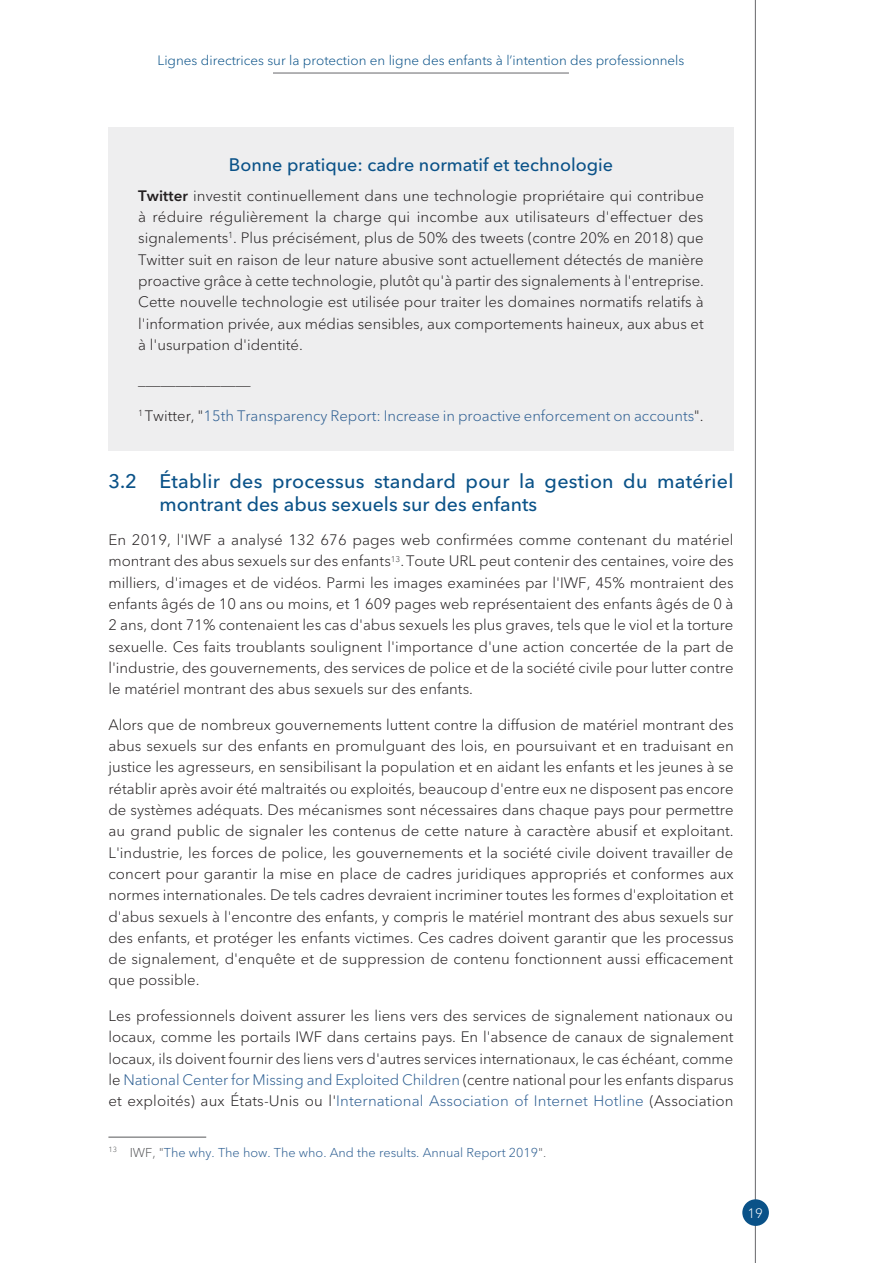
<style>
.page{position:relative;width:893px;height:1263px;background:#fff}
.page>*{position:absolute;margin:0;border:0;box-sizing:border-box;transform-origin:0 0}
.Heading_2{font:500 19.5px/23.4px "Avenir Next LT Pro";letter-spacing:.015em;color:#0a5288}
.Box_title_centered{font:500 18px "Avenir Next LT Pro";color:#0a5288}
.t1{font:300 15px/21.3px "Avenir Next LT Pro";color:#231f20;text-align:justify}
.t2{font:300 15px "Avenir Next LT Pro";color:#2b5d91}
.t3{font:300 13.5px "Avenir Next LT Pro";color:#0a5288}
.t4{font:300 13.5px "Avenir Next LT Pro";color:#fff}
.Footnote_Text{font:300 12.75px "Avenir Next LT Pro";color:#2b5d91}
.s1{font-weight:600}
.s2{color:#231f20}
.s3{color:#2b5d91}
.s4{color:#57585a}
</style>
<div class="page">
<hr style="left:755px;top:0;width:1px;height:1263px;background:#67676a">
<div style="left:742px;top:1199px;width:27px;height:27px;background:#0a5288;border-radius:50%"></div>
<hr style="left:273px;top:73px;width:296px;height:1px;background:#67676a">
<div style="left:108px;top:128px;width:625px;height:323px;background:#eeeeef"></div>
<hr style="left:108px;top:1137px;width:98px;height:1px;background:#57585a">
<p class="t3" style="left:157px;top:52px;width:528px">Lignes directrices sur la protection en ligne des enfants à l’intention des professionnels</p>
<p class="Box_title_centered" style="left:229px;top:154px;width:386px">Bonne pratique: cadre normatif et technologie</p>
<p class="t1" style="left:138px;top:185px;width:567px"><span class="s1">Twitter</span> investit continuellement dans une technologie propriétaire qui contribue à réduire régulièrement la charge qui incombe aux utilisateurs d'effectuer des signalements<sup>1</sup>. Plus précisément, plus de 50% des tweets (contre 20% en 2018) que Twitter suit en raison de leur nature abusive sont actuellement détectés de manière proactive grâce à cette technologie, plutôt qu'à partir des signalements à l'entreprise.<br>Cette nouvelle technologie est utilisée pour traiter les domaines normatifs relatifs à l'information privée, aux médias sensibles, aux comportements haineux, aux abus et à l'usurpation d'identité.</p>
<p class="t1" style="left:138px;top:370px;width:114px">_______________</p>
<p class="t2" style="left:138px;top:407px;width:567px"><sup>1</sup> <span class="s2">Twitter, "</span>15th Transparency Report: Increase in proactive enforcement on accounts<span class="s2">".</span></p>
<h2 class="Heading_2" style="left:159px;top:469px;width:575px;text-indent:-51px">3.2 Établir des processus standard pour la gestion du matériel montrant des abus sexuels sur des enfants</h2>
<p class="t1" style="left:108px;top:529px;width:627px">En 2019, l'IWF a analysé 132 676 pages web confirmées comme contenant du matériel montrant des abus sexuels sur des enfants<sup>13</sup>.Toute URL peut contenir des centaines, voire des milliers, d'images et de vidéos. Parmi les images examinées par l'IWF, 45% montraient des enfants âgés de 10 ans ou moins, et 1 609 pages web représentaient des enfants âgés de 0 à 2 ans, dont 71% contenaient les cas d'abus sexuels les plus graves, tels que le viol et la torture sexuelle. Ces faits troublants soulignent l'importance d'une action concertée de la part de l'industrie, des gouvernements, des services de police et de la société civile pour lutter contre le matériel montrant des abus sexuels sur des enfants.</p>
<p class="t1" style="left:108px;top:714px;width:627px">Alors que de nombreux gouvernements luttent contre la diffusion de matériel montrant des abus sexuels sur des enfants en promulguant des lois, en poursuivant et en traduisant en justice les agresseurs, en sensibilisant la population et en aidant les enfants et les jeunes à se rétablir après avoir été maltraités ou exploités, beaucoup d'entre eux ne disposent pas encore de systèmes adéquats. Des mécanismes sont nécessaires dans chaque pays pour permettre au grand public de signaler les contenus de cette nature à caractère abusif et exploitant.<br>L'industrie, les forces de police, les gouvernements et la société civile doivent travailler de concert pour garantir la mise en place de cadres juridiques appropriés et conformes aux normes internationales. De tels cadres devraient incriminer toutes les formes d'exploitation et d'abus sexuels à l'encontre des enfants, y compris le matériel montrant des abus sexuels sur des enfants, et protéger les enfants victimes. Ces cadres doivent garantir que les processus de signalement, d'enquête et de suppression de contenu fonctionnent aussi efficacement que possible.</p>
<p class="t1" style="left:108px;top:1005px;width:627px">Les professionnels doivent assurer les liens vers des services de signalement nationaux ou locaux, comme les portails IWF dans certains pays. En l'absence de canaux de signalement locaux, ils doivent fournir des liens vers d'autres services internationaux, le cas échéant, comme le <span class="s3">National Center for Missing and Exploited Children</span> (centre national pour les enfants disparus et exploités) aux États-Unis ou l'<span class="s3">International Association of Internet Hotline</span> (Association</p>
<p class="Footnote_Text" style="left:108px;top:1144px;width:440px"><sup>13</sup> <span class="s4">IWF, "</span>The why. The how. The who. And the results. Annual Report 2019<span class="s4">".</span></p>
<p class="t4" style="left:747px;top:1205px;width:17px">19</p>
</div>
